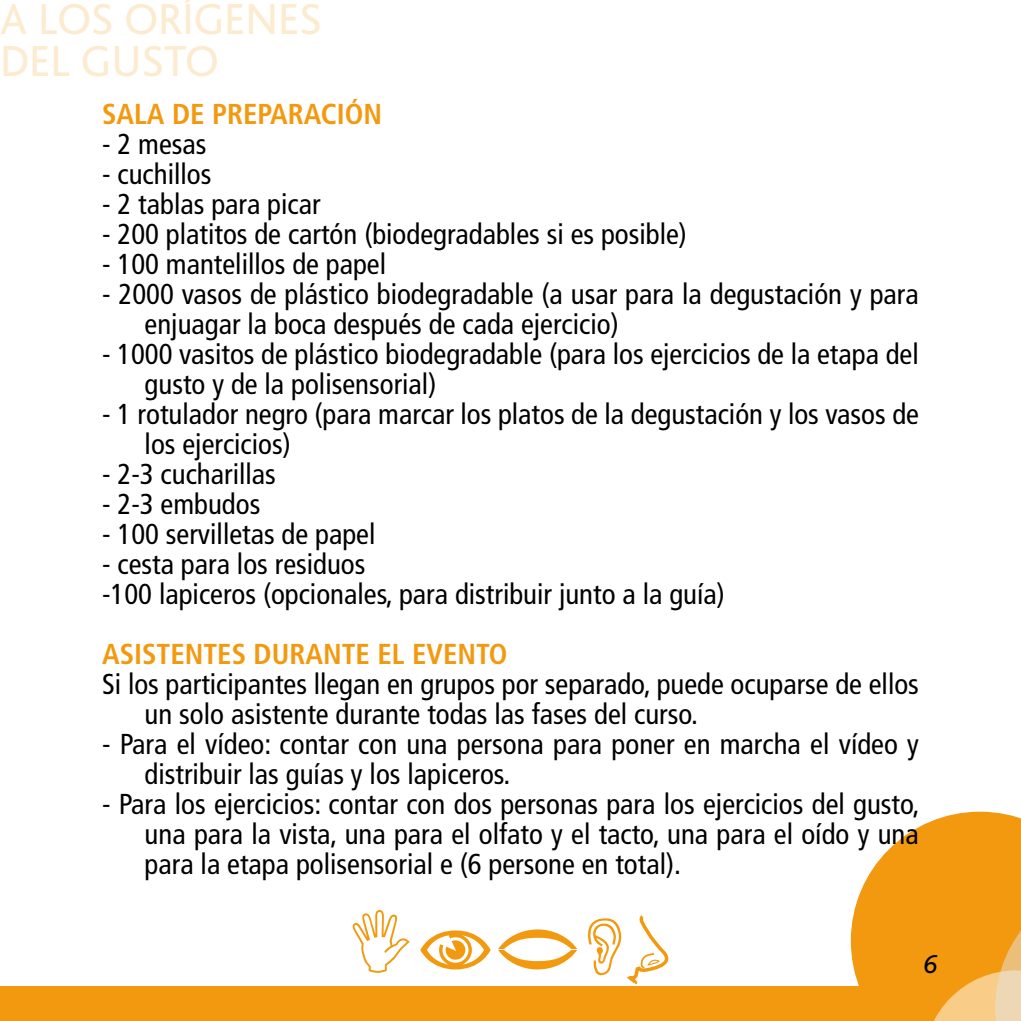
<style>
.page{position:relative;width:1021px;height:1021px;background:#fff}
.page>*{position:absolute;margin:0;border:0;box-sizing:border-box;transform-origin:0 0}
.t1{font:45.3px/42px "Bliss";color:#fdebcf}
.t2{font:condensed 28.8px/30px "Frutiger";color:#000}
.t3{font:700 condensed 28.8px "Frutiger";color:#f39910}
.t4{font:italic 27px "Bliss";color:#000}
</style>
<div class="page">
<div style="left:0;top:986px;width:1016px;height:34px;background:#f39910"></div>
<svg style="left:850px;top:811px;width:170px;height:209px"></svg>
<svg style="left:352px;top:910px;width:58px;height:62px"></svg>
<svg style="left:420px;top:930px;width:70px;height:39px"></svg>
<svg style="left:498px;top:929px;width:79px;height:40px"></svg>
<svg style="left:588px;top:915px;width:81px;height:70px"></svg>
<h1 class="t1" style="left:0;top:-1px;width:323px">A LOS ORÍGENES<br>DEL GUSTO</h1>
<p class="t3" style="left:102px;top:97px;width:281px">SALA DE PREPARACIÓN</p>
<p class="t2" style="left:102px;top:129px;width:106px">- 2 mesas</p>
<p class="t2" style="left:102px;top:159px;width:111px">- cuchillos</p>
<p class="t2" style="left:102px;top:189px;width:220px">- 2 tablas para picar</p>
<p class="t2" style="left:102px;top:219px;width:586px">- 200 platitos de cartón (biodegradables si es posible)</p>
<p class="t2" style="left:102px;top:249px;width:285px">- 100 mantelillos de papel</p>
<p class="t2" style="left:145px;top:279px;width:775px;text-indent:-43px">- 2000 vasos de plástico biodegradable (a usar para la degustación y para enjuagar la boca después de cada ejercicio)</p>
<p class="t2" style="left:145px;top:339px;width:775px;text-indent:-43px">- 1000 vasitos de plástico biodegradable (para los ejercicios de la etapa del gusto y de la polisensorial)</p>
<p class="t2" style="left:145px;top:399px;width:776px;text-indent:-43px">- 1 rotulador negro (para marcar los platos de la degustación y los vasos de los ejercicios)</p>
<p class="t2" style="left:102px;top:459px;width:175px">- 2-3 cucharillas</p>
<p class="t2" style="left:102px;top:489px;width:160px">- 2-3 embudos</p>
<p class="t2" style="left:102px;top:519px;width:275px">- 100 servilletas de papel</p>
<p class="t2" style="left:102px;top:549px;width:624px">- cesta para los residuos<br>-100 lapiceros (opcionales, para distribuir junto a la guía)</p>
<p class="t3" style="left:102px;top:637px;width:407px">ASISTENTES DURANTE EL EVENTO</p>
<p class="t2" style="left:145px;top:669px;width:775px;text-indent:-43px">Si los participantes llegan en grupos por separado, puede ocuparse de ellos un solo asistente durante todas las fases del curso.</p>
<p class="t2" style="left:145px;top:729px;width:775px;text-indent:-43px">- Para el vídeo: contar con una persona para poner en marcha el vídeo y distribuir las guías y los lapiceros.</p>
<p class="t2" style="left:145px;top:789px;width:776px;text-align:justify;text-indent:-43px">- Para los ejercicios: contar con dos personas para los ejercicios del gusto, una para la vista, una para el olfato y el tacto, una para el oído y una para la etapa polisensorial e (6 persone en total).</p>
<p class="t4" style="left:923px;top:949px;width:15px">6</p>
</div>
